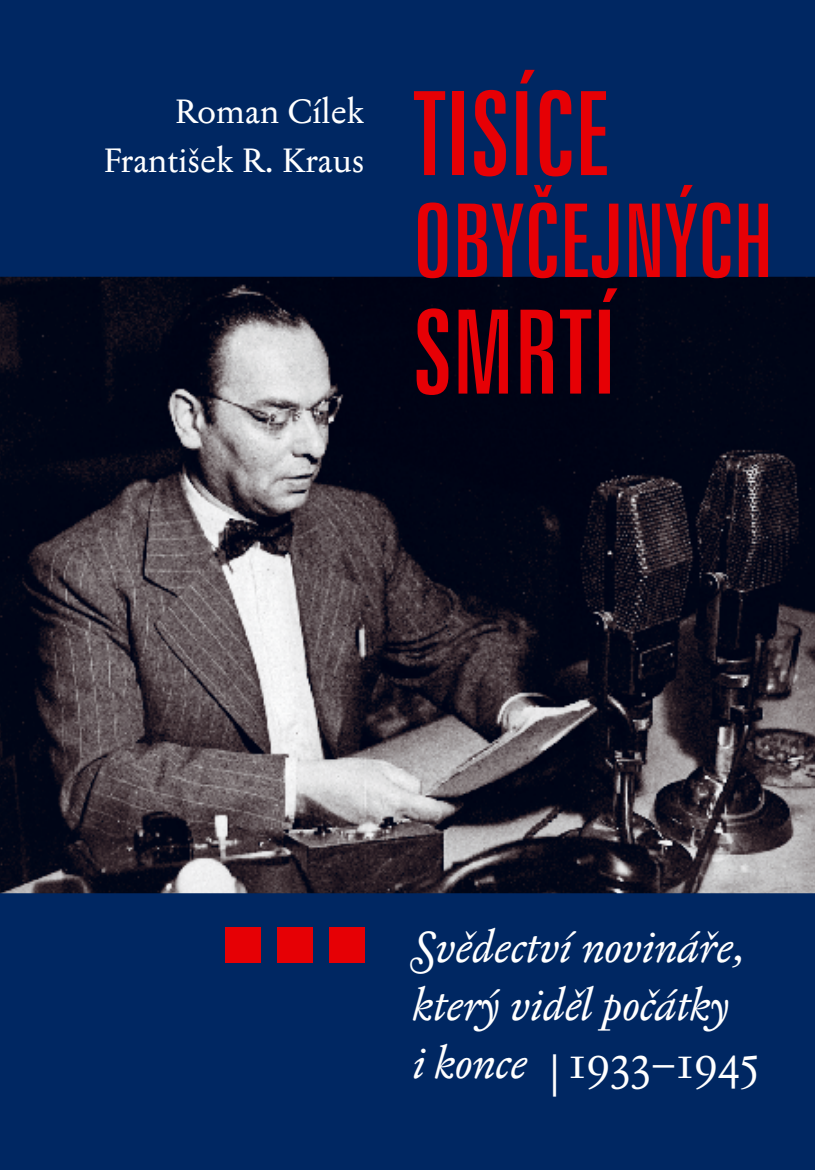
<style>
.page{position:relative;width:815px;height:1170px;background:#fff}
.page>*{position:absolute;margin:0;border:0;box-sizing:border-box;transform-origin:0 0}
.t1{font:extra-condensed 116.5px "Zurich BTCE";color:#e60005}
.t2{font:extra-condensed 102px "Zurich BTCE";color:#e60005}
.t3{font:italic 43.75px/58.2px "Jannon T Moderne Pro";letter-spacing:.005em;color:#fff}
.t4{font:34px/48.5px "Jannon T Moderne Pro";color:#fff;text-align:right}
.s1{font-family:"Jannon T Moderne Swash";font-style:normal}
.s2{font-style:normal}
</style>
<div class="page">
<div style="left:0;top:0;width:815px;height:1169px;background:#002762"></div>
<img style="left:0;top:277px;width:815px;height:616px">
<div style="left:329px;top:927px;width:36px;height:35px;background:#e60005"></div>
<div style="left:277px;top:927px;width:35px;height:35px;background:#e60005"></div>
<div style="left:225px;top:927px;width:35px;height:35px;background:#e60005"></div>
<p class="t4" style="left:104px;top:88px;width:262px">Roman Cílek<br>František R. Kraus</p>
<p class="t1" style="left:413px;top:66px;width:199px">TISÍCE</p>
<p class="t2" style="left:413px;top:181px;width:362px">OBYČEJNÝCH</p>
<p class="t1" style="left:413px;top:284px;width:205px">SMRTÍ</p>
<p class="t3" style="left:413px;top:919px;width:348px"><span class="s1">S</span>vědectví novináře, který viděl počátky<br>i konce <span class="s2">| 1933–1945</span></p>
</div>
